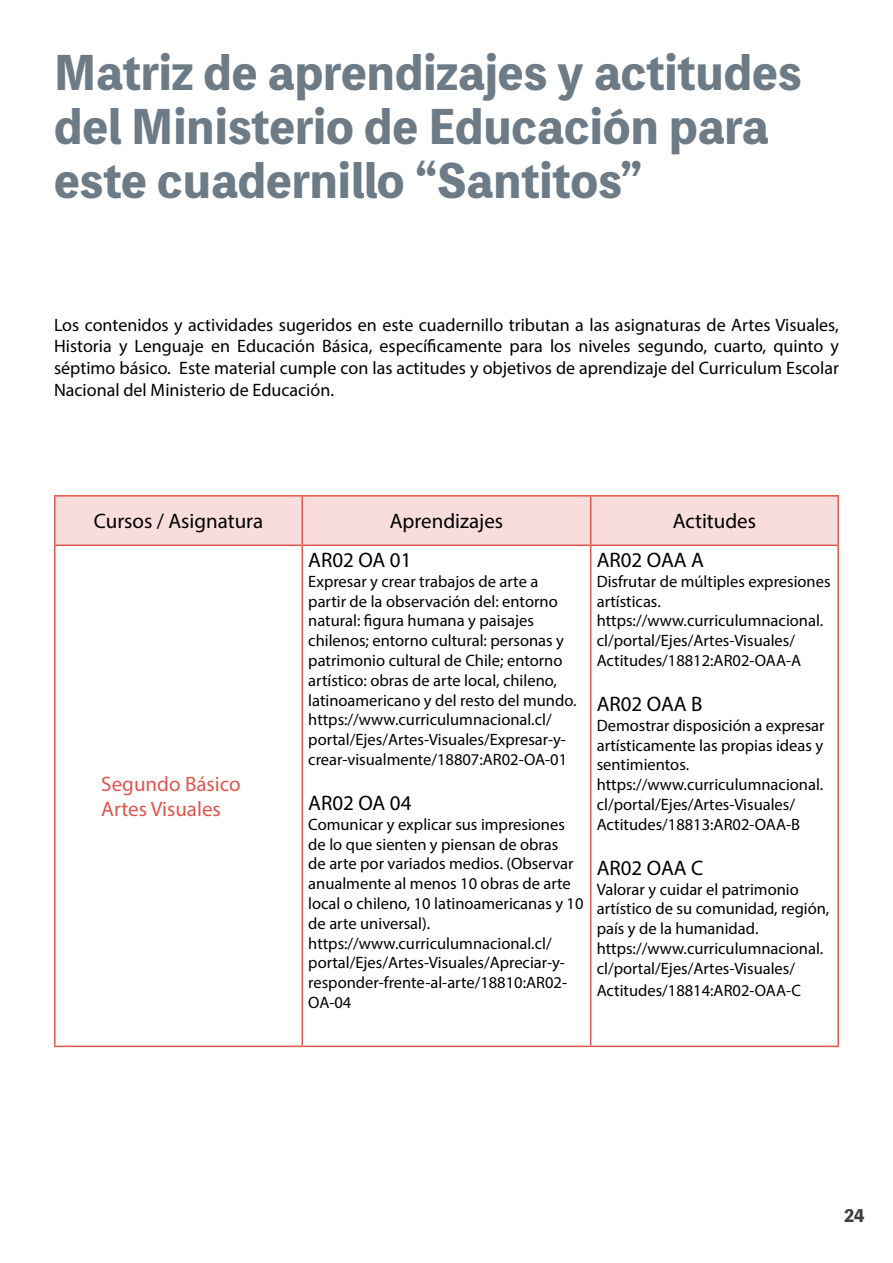
<style>
.page{position:relative;width:893px;height:1263px;background:#fff}
.page>*{position:absolute;margin:0;border:0;box-sizing:border-box;transform-origin:0 0}
.t1{font:800 45px/54px "Toppan Bunkyu Midashi Gothic Std N";color:#6d7b86}
.t2{font:21px "Myriad Pro";color:#000}
.t3{font:21px "Myriad Pro";color:#df564e}
.t4{font:18px/21.6px "Myriad Pro";color:#000;text-align:justify}
.t5{font:16.5px/19.8px "Myriad Pro";color:#000}
.Página_maestra_-_Enc{font:800 16.5px "Toppan Bunkyu Midashi Gothic Std N";color:#3e3e3f}
</style>
<div class="page">
<div style="left:56px;top:497px;width:781px;height:47px;background:#f9dddc"></div>
<hr style="left:54px;top:495px;width:248px;height:2px;background:#df564e">
<hr style="left:54px;top:497px;width:2px;height:47px;background:#df564e">
<hr style="left:302px;top:495px;width:288px;height:2px;background:#df564e">
<hr style="left:301px;top:497px;width:2px;height:47px;background:#df564e">
<hr style="left:54px;top:544px;width:248px;height:2px;background:#df564e">
<hr style="left:54px;top:546px;width:2px;height:500px;background:#df564e">
<hr style="left:302px;top:544px;width:289px;height:2px;background:#df564e">
<hr style="left:301px;top:546px;width:2px;height:500px;background:#df564e">
<hr style="left:590px;top:495px;width:249px;height:2px;background:#df564e">
<hr style="left:590px;top:497px;width:1px;height:47px;background:#df564e">
<hr style="left:837px;top:497px;width:2px;height:47px;background:#df564e">
<hr style="left:591px;top:544px;width:248px;height:2px;background:#df564e">
<hr style="left:590px;top:546px;width:1px;height:500px;background:#df564e">
<hr style="left:837px;top:546px;width:2px;height:500px;background:#df564e">
<hr style="left:54px;top:1046px;width:248px;height:1px;background:#df564e">
<hr style="left:302px;top:1046px;width:289px;height:1px;background:#df564e">
<hr style="left:591px;top:1046px;width:248px;height:1px;background:#df564e">
<p class="t1" style="left:54px;top:44px;width:749px">Matriz de aprendizajes y actitudes del Ministerio de Educación para este cuadernillo “Santitos”</p>
<p class="t4" style="left:54px;top:314px;width:786px">Los contenidos y actividades sugeridos en este cuadernillo tributan a las asignaturas de Artes Visuales, Historia y Lenguaje en Educación Básica, específicamente para los niveles segundo, cuarto, quinto y séptimo básico. Este material cumple con las actitudes y objetivos de aprendizaje del Curriculum Escolar Nacional del Ministerio de Educación.</p>
<p class="t2" style="left:94px;top:508px;width:171px">Cursos / Asignatura</p>
<p class="t2" style="left:390px;top:508px;width:115px">Aprendizajes</p>
<p class="t2" style="left:673px;top:508px;width:85px">Actitudes</p>
<p class="t3" style="left:101px;top:771px;width:141px">Segundo Básico</p>
<p class="t3" style="left:101px;top:796px;width:121px">Artes Visuales</p>
<p class="t2" style="left:308px;top:547px;width:105px">AR02 OA 01</p>
<p class="t5" style="left:308px;top:571px;width:270px">Expresar y crear trabajos de arte a partir de la observación del: entorno natural: figura humana y paisajes chilenos; entorno cultural: personas y patrimonio cultural de Chile; entorno artístico: obras de arte local, chileno, latinoamericano y del resto del mundo.</p>
<p class="t5" style="left:308px;top:710px;width:260px">https://www.curriculumnacional.cl/ portal/Ejes/Artes-Visuales/Expresar-y&shy;crear-visualmente/18807:AR02-OA-01</p>
<p class="t2" style="left:308px;top:790px;width:105px">AR02 OA 04</p>
<p class="t5" style="left:308px;top:814px;width:277px">Comunicar y explicar sus impresiones de lo que sienten y piensan de obras<br>de arte por variados medios. (Observar anualmente al menos 10 obras de arte local o chileno, 10 latinoamericanas y 10 de arte universal).</p>
<p class="t5" style="left:308px;top:933px;width:260px">https://www.curriculumnacional.cl/ portal/Ejes/Artes-Visuales/Apreciar-y&shy;responder-frente-al-arte/18810:AR02- OA-04</p>
<p class="t2" style="left:597px;top:547px;width:109px">AR02 OAA A</p>
<p class="t5" style="left:597px;top:571px;width:235px">Disfrutar de múltiples expresiones artísticas.</p>
<p class="t5" style="left:597px;top:611px;width:228px">https://www.curriculumnacional. cl/portal/Ejes/Artes-Visuales/<br>Actitudes/18812:AR02-OAA-A</p>
<p class="t2" style="left:597px;top:691px;width:107px">AR02 OAA B</p>
<p class="t5" style="left:597px;top:715px;width:229px;text-align:justify">Demostrar disposición a expresar artísticamente las propias ideas y sentimientos.</p>
<p class="t5" style="left:597px;top:774px;width:228px">https://www.curriculumnacional. cl/portal/Ejes/Artes-Visuales/<br>Actitudes/18813:AR02-OAA-B</p>
<p class="t2" style="left:597px;top:855px;width:108px">AR02 OAA C</p>
<p class="t5" style="left:597px;top:879px;width:234px">Valorar y cuidar el patrimonio artístico de su comunidad, región, país y de la humanidad.</p>
<p class="t5" style="left:597px;top:938px;width:228px">https://www.curriculumnacional. cl/portal/Ejes/Artes-Visuales/</p>
<p class="t5" style="left:597px;top:980px;width:206px">Actitudes/18814:AR02-OAA-C</p>
<p class="Página_maestra_-_Enc" style="left:844px;top:1203px;width:22px">24</p>
</div>
